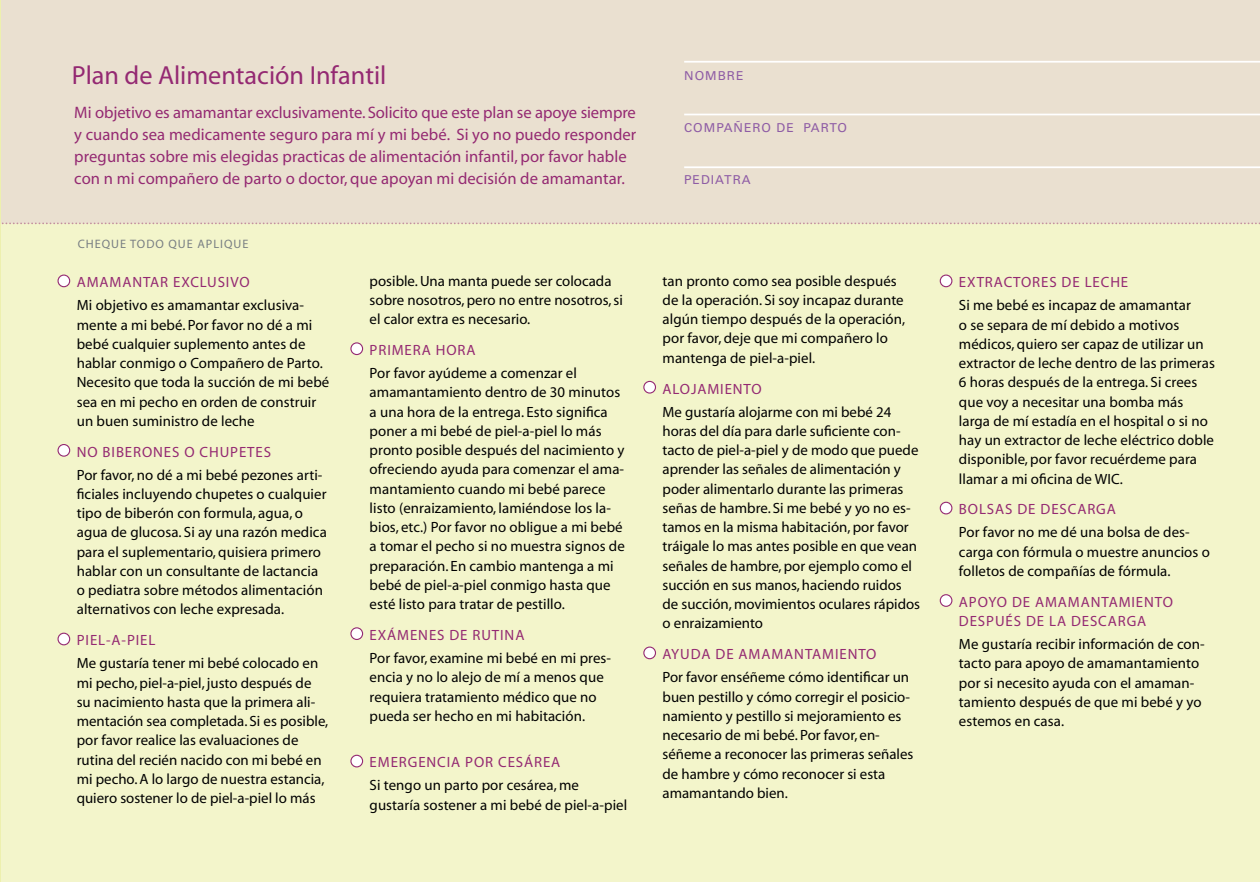
<style>
.page{position:relative;width:1260px;height:882px;background:#f3f5cb}
.page>*{position:absolute;margin:0;border:0;box-sizing:border-box;transform-origin:0 0}
.t1{font:26.25px "Myriad MM 400 600";color:#942972}
.t2{font:16.62px/21.9px "Myriad MM 400 600";letter-spacing:.005em;color:#942972}
.t3{font:14.88px/19.2px "Myriad MM 400 600";letter-spacing:.005em;color:#000}
.t4{font:14.88px/19.2px "Myriad MM 400 600";letter-spacing:.06em;color:#942972}
.t5{font:12.25px "Univers LT";letter-spacing:.08em;color:#8e5ca5}
.t6{font:12.25px "Myriad MM 400 600";letter-spacing:.08em;color:#797f83}
</style>
<div class="page">
<div style="left:1px;top:0;width:1259px;height:223px;background:#eae0d0"></div>
<svg style="left:1px;top:223px;width:1259px;height:1px"></svg>
<hr style="left:0;top:0;width:1px;height:882px;background:#edf0ae">
<div style="left:58px;top:275px;width:12px;height:12px;background:#fff;border-radius:50%"></div>
<div style="left:58px;top:275px;width:12px;height:12px;border:1px solid #942972;border-radius:50%"></div>
<div style="left:58px;top:445px;width:12px;height:11px;background:#fff;border-radius:50%"></div>
<div style="left:58px;top:444px;width:12px;height:13px;border:1px solid #942972;border-radius:50%"></div>
<div style="left:58px;top:633px;width:12px;height:12px;background:#fff;border-radius:50%"></div>
<div style="left:58px;top:633px;width:12px;height:12px;border:1px solid #942972;border-radius:50%"></div>
<div style="left:351px;top:343px;width:12px;height:12px;background:#fff;border-radius:50%"></div>
<div style="left:350px;top:342px;width:13px;height:13px;border:1px solid #942972;border-radius:50%"></div>
<div style="left:351px;top:628px;width:12px;height:11px;background:#fff;border-radius:50%"></div>
<div style="left:350px;top:627px;width:13px;height:13px;border:1px solid #942972;border-radius:50%"></div>
<div style="left:351px;top:755px;width:12px;height:12px;background:#fff;border-radius:50%"></div>
<div style="left:350px;top:755px;width:13px;height:12px;border:1px solid #942972;border-radius:50%"></div>
<div style="left:644px;top:381px;width:11px;height:12px;background:#fff;border-radius:50%"></div>
<div style="left:643px;top:381px;width:13px;height:13px;border:1px solid #942972;border-radius:50%"></div>
<div style="left:644px;top:647px;width:11px;height:12px;background:#fff;border-radius:50%"></div>
<div style="left:643px;top:647px;width:13px;height:12px;border:1px solid #942972;border-radius:50%"></div>
<div style="left:940px;top:275px;width:12px;height:12px;background:#fff;border-radius:50%"></div>
<div style="left:940px;top:275px;width:12px;height:12px;border:1px solid #942972;border-radius:50%"></div>
<div style="left:940px;top:502px;width:12px;height:12px;background:#fff;border-radius:50%"></div>
<div style="left:940px;top:502px;width:12px;height:12px;border:1px solid #942972;border-radius:50%"></div>
<div style="left:940px;top:595px;width:12px;height:11px;background:#fff;border-radius:50%"></div>
<div style="left:940px;top:594px;width:12px;height:13px;border:1px solid #942972;border-radius:50%"></div>
<hr style="left:684px;top:61px;width:576px;height:2px;background:#fff">
<hr style="left:684px;top:114px;width:576px;height:1px;background:#fff">
<hr style="left:684px;top:166px;width:576px;height:2px;background:#fff">
<h1 class="t1" style="left:72px;top:63px;width:316px">Plan de Alimentación Infantil</h1>
<p class="t2" style="left:74px;top:103px;width:564px">Mi objetivo es amamantar exclusivamente. Solicito que este plan se apoye siempre y cuando sea medicamente seguro para mí y mi bebé. Si yo no puedo responder preguntas sobre mis elegidas practicas de alimentación infantil, por favor hable con n mi compañero de parto o doctor, que apoyan mi decisión de amamantar.</p>
<p class="t6" style="left:78px;top:238px;width:172px">CHEQUE TODO QUE APLIQUE</p>
<p class="t4" style="left:77px;top:273px;width:175px">AMAMANTAR EXCLUSIVO</p>
<p class="t3" style="left:77px;top:296px;width:254px">Mi objetivo es amamantar exclusiva&shy;mente a mi bebé. Por favor no dé a mi bebé cualquier suplemento antes de hablar conmigo o Compañero de Parto.<br>Necesito que toda la succión de mi bebé sea en mi pecho en orden de construir un buen suministro de leche</p>
<p class="t4" style="left:77px;top:443px;width:196px">NO BIBERONES O CHUPETES</p>
<p class="t3" style="left:77px;top:466px;width:252px">Por favor, no dé a mi bebé pezones arti&shy;ficiales incluyendo chupetes o cualquier tipo de biberón con formula, agua, o agua de glucosa. Si ay una razón medica para el suplementario, quisiera primero hablar con un consultante de lactancia o pediatra sobre métodos alimentación alternativos con leche expresada.</p>
<p class="t4" style="left:77px;top:632px;width:80px">PIEL-A-PIEL</p>
<p class="t3" style="left:77px;top:655px;width:253px">Me gustaría tener mi bebé colocado en mi pecho, piel-a-piel, justo después de su nacimiento hasta que la primera ali&shy;mentación sea completada. Si es posible, por favor realice las evaluaciones de rutina del recién nacido con mi bebé en mi pecho. A lo largo de nuestra estancia, quiero sostener lo de piel-a-piel lo más</p>
<p class="t3" style="left:370px;top:272px;width:255px">posible. Una manta puede ser colocada sobre nosotros, pero no entre nosotros, si el calor extra es necesario.</p>
<p class="t4" style="left:370px;top:341px;width:108px">PRIMERA HORA</p>
<p class="t3" style="left:370px;top:364px;width:257px">Por favor ayúdeme a comenzar el amamantamiento dentro de 30 minutos a una hora de la entrega. Esto significa poner a mi bebé de piel-a-piel lo más pronto posible después del nacimiento y ofreciendo ayuda para comenzar el ama&shy;mantamiento cuando mi bebé parece listo (enraizamiento, lamiéndose los la&shy;bios, etc.) Por favor no obligue a mi bebé a tomar el pecho si no muestra signos de preparación. En cambio mantenga a mi bebé de piel-a-piel conmigo hasta que esté listo para tratar de pestillo.</p>
<p class="t4" style="left:370px;top:626px;width:156px">EXÁMENES DE RUTINA</p>
<p class="t3" style="left:370px;top:649px;width:243px">Por favor, examine mi bebé en mi pres&shy;encia y no lo alejo de mí a menos que requiera tratamiento médico que no pueda ser hecho en mi habitación.</p>
<p class="t4" style="left:370px;top:754px;width:192px">EMERGENCIA POR CESÁREA</p>
<p class="t3" style="left:370px;top:777px;width:259px">Si tengo un parto por cesárea, me gustaría sostener a mi bebé de piel-a-piel</p>
<p class="t5" style="left:684px;top:68px;width:61px">NOMBRE</p>
<p class="t5" style="left:684px;top:121px;width:164px">COMPAÑERO DE PARTO</p>
<p class="t5" style="left:684px;top:173px;width:68px">PEDIATRA</p>
<p class="t3" style="left:663px;top:272px;width:244px">tan pronto como sea posible después de la operación. Si soy incapaz durante algún tiempo después de la operación, por favor, deje que mi compañero lo mantenga de piel-a-piel.</p>
<p class="t4" style="left:663px;top:380px;width:101px">ALOJAMIENTO</p>
<p class="t3" style="left:663px;top:403px;width:259px">Me gustaría alojarme con mi bebé 24 horas del día para darle suficiente con&shy;tacto de piel-a-piel y de modo que puede aprender las señales de alimentación y poder alimentarlo durante las primeras señas de hambre. Si me bebé y yo no es&shy;tamos en la misma habitación, por favor tráigale lo mas antes posible en que vean señales de hambre, por ejemplo como el succión en sus manos, haciendo ruidos de succión, movimientos oculares rápidos o enraizamiento</p>
<p class="t4" style="left:663px;top:645px;width:215px">AYUDA DE AMAMANTAMIENTO</p>
<p class="t3" style="left:663px;top:668px;width:252px">Por favor enséñeme cómo identificar un buen pestillo y cómo corregir el posicio&shy;namiento y pestillo si mejoramiento es necesario de mi bebé. Por favor, en&shy;séñeme a reconocer las primeras señales de hambre y cómo reconocer si esta amamantando bien.</p>
<p class="t4" style="left:959px;top:273px;width:171px">EXTRACTORES DE LECHE</p>
<p class="t3" style="left:959px;top:296px;width:258px">Si me bebé es incapaz de amamantar<br>o se separa de mí debido a motivos médicos, quiero ser capaz de utilizar un extractor de leche dentro de las primeras 6 horas después de la entrega. Si crees que voy a necesitar una bomba más larga de mí estadía en el hospital o si no hay un extractor de leche eléctrico doble disponible, por favor recuérdeme para llamar a mi oficina de WIC.</p>
<p class="t4" style="left:959px;top:501px;width:158px">BOLSAS DE DESCARGA</p>
<p class="t3" style="left:959px;top:524px;width:252px">Por favor no me dé una bolsa de des&shy;carga con fórmula o muestre anuncios o folletos de compañías de fórmula.</p>
<p class="t4" style="left:959px;top:593px;width:216px">APOYO DE AMAMANTAMIENTO<br>DESPUÉS DE LA DESCARGA</p>
<p class="t3" style="left:959px;top:635px;width:247px">Me gustaría recibir información de con&shy;tacto para apoyo de amamantamiento por si necesito ayuda con el amaman&shy;tamiento después de que mi bebé y yo estemos en casa.</p>
</div>
